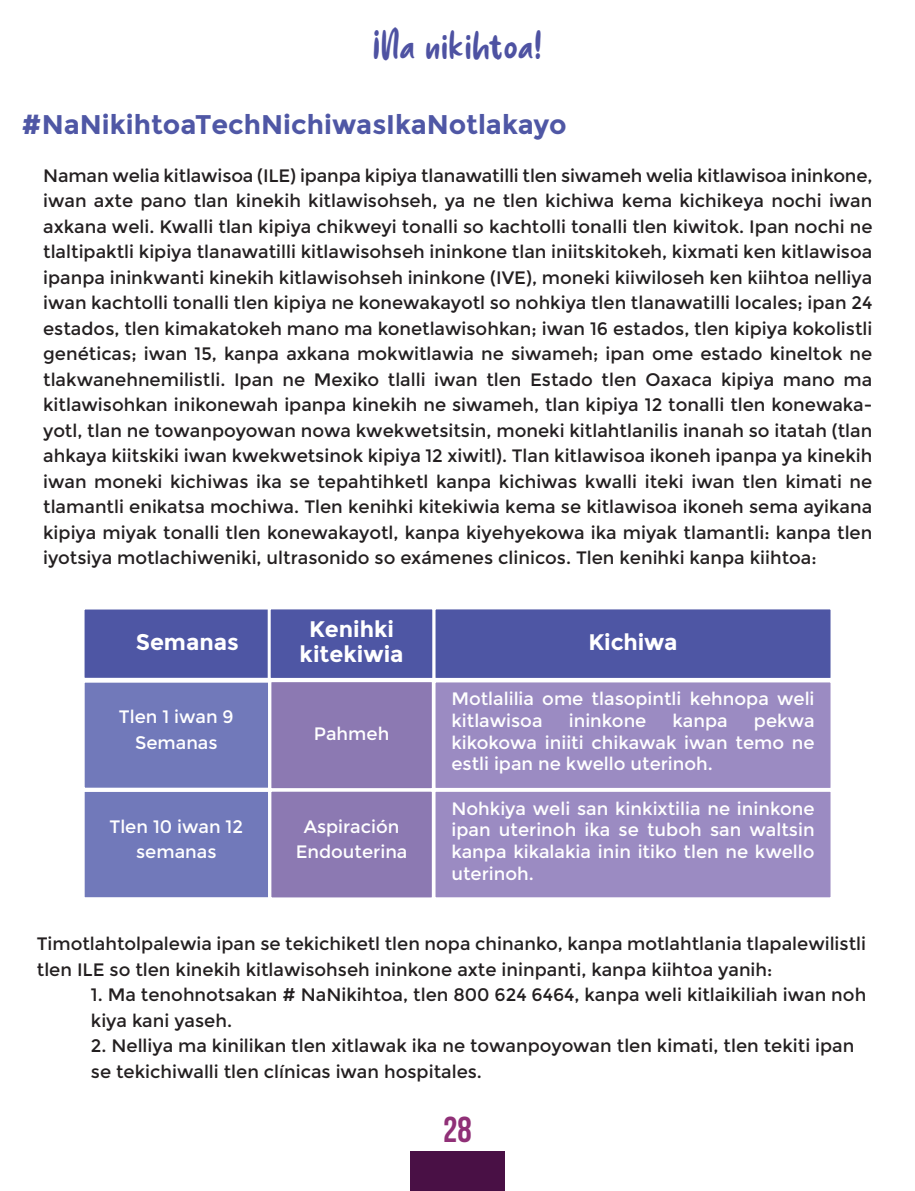
<style>
.page{position:relative;width:915px;height:1191px;background:#fff}
.page>*{position:absolute;margin:0;border:0;box-sizing:border-box;transform-origin:0 0}
.t1{font:45px "sweetpurple";letter-spacing:.01em;color:#4e52a2}
.t2{font:700 36px "Bebas Neue";color:#903077}
.t3{font:700 27px "Montserrat";color:#4f57a5}
.t4{font:700 22.5px/25.5px "Montserrat";color:#fff;text-align:center}
.t5{font:18px/25.5px "Montserrat";color:#231f20}
.t6{font:18px/21.6px "Montserrat";color:#fff;text-align:center}
</style>
<div class="page">
<div style="left:410px;top:1151px;width:94px;height:40px;background:#491045"></div>
<div style="left:81px;top:606px;width:190px;height:75px;background:#4e56a4;border:3px solid #fff"></div>
<div style="left:81px;top:679px;width:190px;height:112px;background:#7179ba;border:3px solid #fff"></div>
<div style="left:81px;top:788px;width:190px;height:112px;background:#7179ba;border:3px solid #fff"></div>
<div style="left:268px;top:679px;width:166px;height:112px;background:#8c79b2;border:3px solid #fff"></div>
<div style="left:268px;top:788px;width:166px;height:112px;background:#8c79b2;border:3px solid #fff"></div>
<div style="left:267px;top:606px;width:168px;height:75px;background:#4e56a4;border:3px solid #fff"></div>
<div style="left:432px;top:606px;width:401px;height:75px;background:#4e56a4;border:3px solid #fff"></div>
<div style="left:432px;top:679px;width:401px;height:112px;background:#9b8bc2;border:3px solid #fff"></div>
<div style="left:432px;top:789px;width:401px;height:111px;background:#9b8bc2;border:3px solid #fff"></div>
<h1 class="t1" style="left:373px;top:17px;width:170px">¡Na nikihtoa!</h1>
<h3 class="t3" style="left:22px;top:109px;width:546px">#NaNikihtoaTechNichiwasIkaNotlakayo</h3>
<p class="t5" style="left:43px;top:163px;width:830px;text-align:justify">Naman welia kitlawisoa (ILE) ipanpa kipiya tlanawatilli tlen siwameh welia kitlawisoa ininkone, iwan axte pano tlan kinekih kitlawisohseh, ya ne tlen kichiwa kema kichikeya nochi iwan axkana weli. Kwalli tlan kipiya chikweyi tonalli so kachtolli tonalli tlen kiwitok. Ipan nochi ne tlaltipaktli kipiya tlanawatilli kitlawisohseh ininkone tlan iniitskitokeh, kixmati ken kitlawisoa ipanpa ininkwanti kinekih kitlawisohseh ininkone (IVE), moneki kiiwiloseh ken kiihtoa nelliya iwan kachtolli tonalli tlen kipiya ne konewakayotl so nohkiya tlen tlanawatilli locales; ipan 24 estados, tlen kimakatokeh mano ma konetlawisohkan; iwan 16 estados, tlen kipiya kokolistli genéticas; iwan 15, kanpa axkana mokwitlawia ne siwameh; ipan ome estado kineltok ne tlakwanehnemilistli. Ipan ne Mexiko tlalli iwan tlen Estado tlen Oaxaca kipiya mano ma kitlawisohkan inikonewah ipanpa kinekih ne siwameh, tlan kipiya 12 tonalli tlen konewaka&shy;yotl, tlan ne towanpoyowan nowa kwekwetsitsin, moneki kitlahtlanilis inanah so itatah (tlan ahkaya kiitskiki iwan kwekwetsinok kipiya 12 xiwitl). Tlan kitlawisoa ikoneh ipanpa ya kinekih iwan moneki kichiwas ika se tepahtihketl kanpa kichiwas kwalli iteki iwan tlen kimati ne tlamantli enikatsa mochiwa. Tlen kenihki kitekiwia kema se kitlawisoa ikoneh sema ayikana kipiya miyak tonalli tlen konewakayotl, kanpa kiyehyekowa ika miyak tlamantli: kanpa tlen iyotsiya motlachiweniki, ultrasonido so exámenes clinicos. Tlen kenihki kanpa kiihtoa:</p>
<p class="t4" style="left:136px;top:629px;width:105px">Semanas</p>
<p class="t4" style="left:299px;top:616px;width:105px">Kenihki kitekiwia</p>
<p class="t4" style="left:588px;top:629px;width:91px">Kichiwa</p>
<p class="t6" style="left:119px;top:704px;width:116px;line-height:25.5px">Tlen 1 iwan 9<br>Semanas</p>
<p class="t6" style="left:109px;top:814px;width:135px;line-height:25.5px">Tlen 10 iwan 12 semanas</p>
<p class="t6" style="left:314px;top:723px;width:77px">Pahmeh</p>
<p class="t6" style="left:295px;top:814px;width:113px;line-height:25.5px">Aspiración<br>Endouterina</p>
<p class="t6" style="left:451px;top:688px;width:364px;text-align:left">Motlalilia ome tlasopintli kehnopa weli kitlawisoa</p>
<p class="t6" style="left:568px;top:710px;width:79px">ininkone</p>
<p class="t6" style="left:672px;top:710px;width:57px">kanpa</p>
<p class="t6" style="left:451px;top:710px;width:364px;text-align:justify;text-indent:302px">pekwa kikokowa iniiti chikawak iwan temo ne estli ipan ne kwello uterinoh.</p>
<p class="t6" style="left:451px;top:798px;width:364px;text-align:justify">Nohkiya weli san kinkixtilia ne ininkone ipan uterinoh ika se tuboh san waltsin kanpa kikalakia inin itiko tlen ne kwello uterinoh.</p>
<p class="t5" style="left:37px;top:931px;width:830px">Timotlahtolpalewia ipan se tekichiketl tlen nopa chinanko, kanpa motlahtlania tlapalewilistli tlen ILE so tlen kinekih kitlawisohseh ininkone axte ininpanti, kanpa kiihtoa yanih:</p>
<p class="t5" style="left:91px;top:982px;width:776px">1. Ma tenohnotsakan # NaNikihtoa, tlen 800 624 6464, kanpa weli kitlaikiliah iwan noh kiya kani yaseh.</p>
<p class="t5" style="left:91px;top:1033px;width:764px">2. Nelliya ma kinilikan tlen xitlawak ika ne towanpoyowan tlen kimati, tlen tekiti ipan se tekichiwalli tlen clínicas iwan hospitales.</p>
<h2 class="t2" style="left:443px;top:1109px;width:30px">28</h2>
</div>
